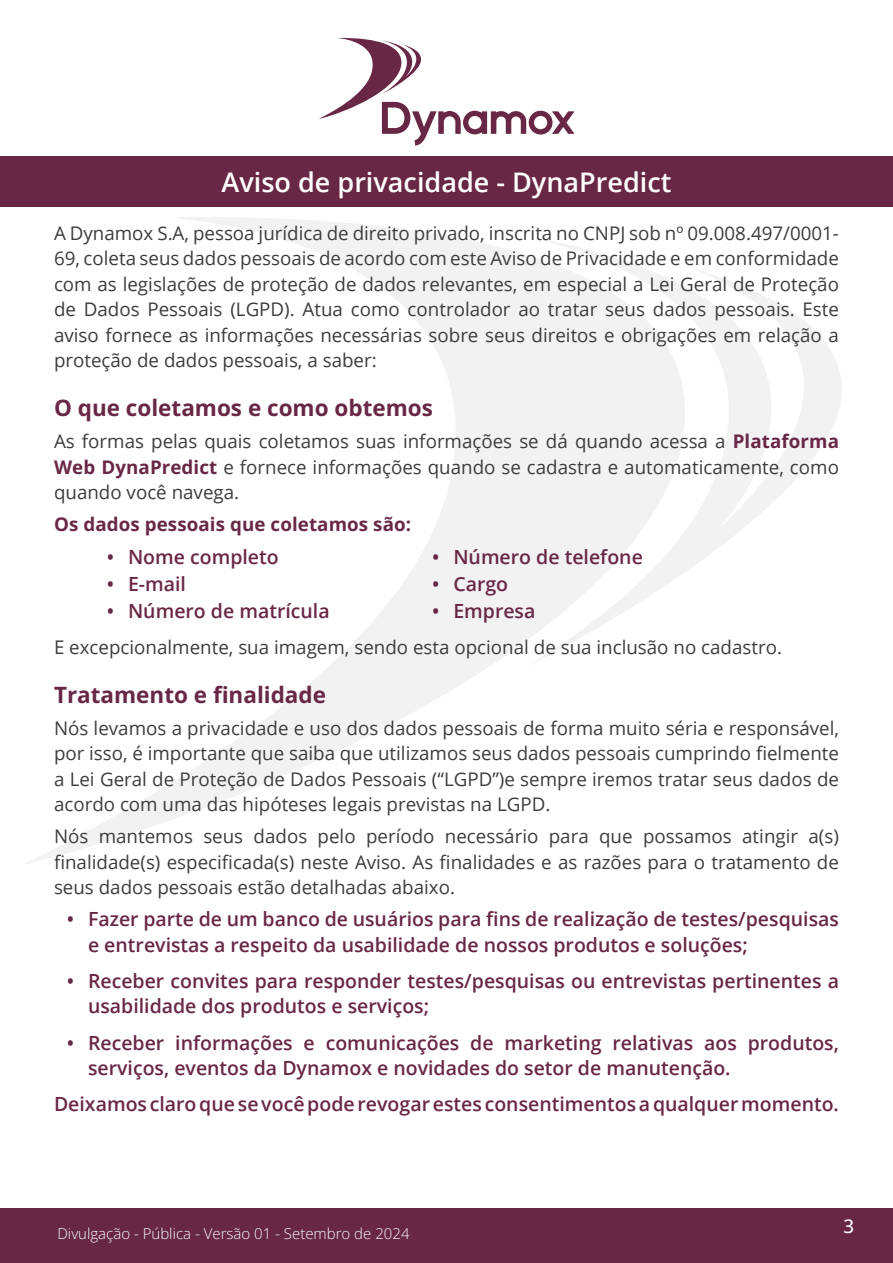
<style>
.page{position:relative;width:893px;height:1263px;background:#fff}
.page>*{position:absolute;margin:0;border:0;box-sizing:border-box;transform-origin:0 0}
.t1{font:600 27px "Open Sans";color:#fff}
.t2{font:700 22.5px "Open Sans";color:#692746}
.t3{font:600 19.5px/25.5px "Open Sans";color:#692746}
.t4{font:18.75px/25.5px "Open Sans";color:#3c3c3b;text-align:justify}
.t5{font:700 18.75px "Open Sans";letter-spacing:.005em;color:#692746}
.t6{font:500 18.75px "Open Sans";color:#fff}
.t7{font:300 15px "Open Sans";color:#f4fafc}
.s1{font-weight:700;color:#692746}
</style>
<div class="page">
<div style="left:0;top:1209px;width:893px;height:54px;background:#692746"></div>
<svg style="left:26px;top:217px;width:816px;height:647px"></svg>
<div style="left:0;top:156px;width:893px;height:51px;background:#692746"></div>
<svg style="left:319px;top:38px;width:255px;height:108px"></svg>
<h1 class="t1" style="left:222px;top:164px;width:451px">Aviso de privacidade - DynaPredict</h1>
<p class="t4" style="left:54px;top:220px;width:786px">A Dynamox S.A, pessoa jurídica de direito privado, inscrita no CNPJ sob nº 09.008.497/0001- 69, coleta seus dados pessoais de acordo com este Aviso de Privacidade e em conformidade com as legislações de proteção de dados relevantes, em especial a Lei Geral de Proteção de Dados Pessoais (LGPD). Atua como controlador ao tratar seus dados pessoais. Este aviso fornece as informações necessárias sobre seus direitos e obrigações em relação a proteção de dados pessoais, a saber:</p>
<p class="t2" style="left:54px;top:392px;width:380px">O que coletamos e como obtemos</p>
<p class="t4" style="left:54px;top:428px;width:786px">As formas pelas quais coletamos suas informações se dá quando acessa a <span class="s1">Plataforma Web DynaPredict</span> e fornece informações quando se cadastra e automaticamente, como quando você navega.</p>
<p class="t5" style="left:54px;top:511px;width:359px">Os dados pessoais que coletamos são:</p>
<p class="t3" style="left:107px;top:544px;width:173px">• Nome completo</p>
<p class="t3" style="left:432px;top:544px;width:212px">• Número de telefone</p>
<p class="t3" style="left:107px;top:571px;width:81px">• E-mail</p>
<p class="t3" style="left:432px;top:571px;width:78px">• Cargo</p>
<p class="t3" style="left:107px;top:598px;width:224px">• Número de matrícula</p>
<p class="t3" style="left:432px;top:598px;width:105px">• Empresa</p>
<p class="t4" style="left:54px;top:634px;width:729px">E excepcionalmente, sua imagem, sendo esta opcional de sua inclusão no cadastro.</p>
<p class="t2" style="left:54px;top:679px;width:274px">Tratamento e finalidade</p>
<p class="t4" style="left:54px;top:715px;width:786px">Nós levamos a privacidade e uso dos dados pessoais de forma muito séria e responsável, por isso, é importante que saiba que utilizamos seus dados pessoais cumprindo fielmente a Lei Geral de Proteção de Dados Pessoais (“LGPD”)e sempre iremos tratar seus dados de acordo com uma das hipóteses legais previstas na LGPD.</p>
<p class="t4" style="left:54px;top:823px;width:786px">Nós mantemos seus dados pelo período necessário para que possamos atingir a(s) finalidade(s) especificada(s) neste Aviso. As finalidades e as razões para o tratamento de seus dados pessoais estão detalhadas abaixo.</p>
<p class="t3" style="left:88px;top:906px;width:752px;text-indent:-21px">• Fazer parte de um banco de usuários para fins de realização de testes/pesquisas e entrevistas a respeito da usabilidade de nossos produtos e soluções;</p>
<p class="t3" style="left:88px;top:968px;width:752px;text-indent:-21px">• Receber convites para responder testes/pesquisas ou entrevistas pertinentes a usabilidade dos produtos e serviços;</p>
<p class="t3" style="left:88px;top:1029px;width:752px;text-indent:-21px">• Receber informações e comunicações de marketing relativas aos produtos, serviços, eventos da Dynamox e novidades do setor de manutenção.</p>
<p class="t3" style="left:54px;top:1091px;width:786px">Deixamos claro que se você pode revogar estes consentimentos a qualquer momento.</p>
<p class="t7" style="left:57px;top:1223px;width:354px">Divulgação - Pública - Versão 01 - Setembro de 2024</p>
<p class="t6" style="left:843px;top:1213px;width:12px">3</p>
</div>
